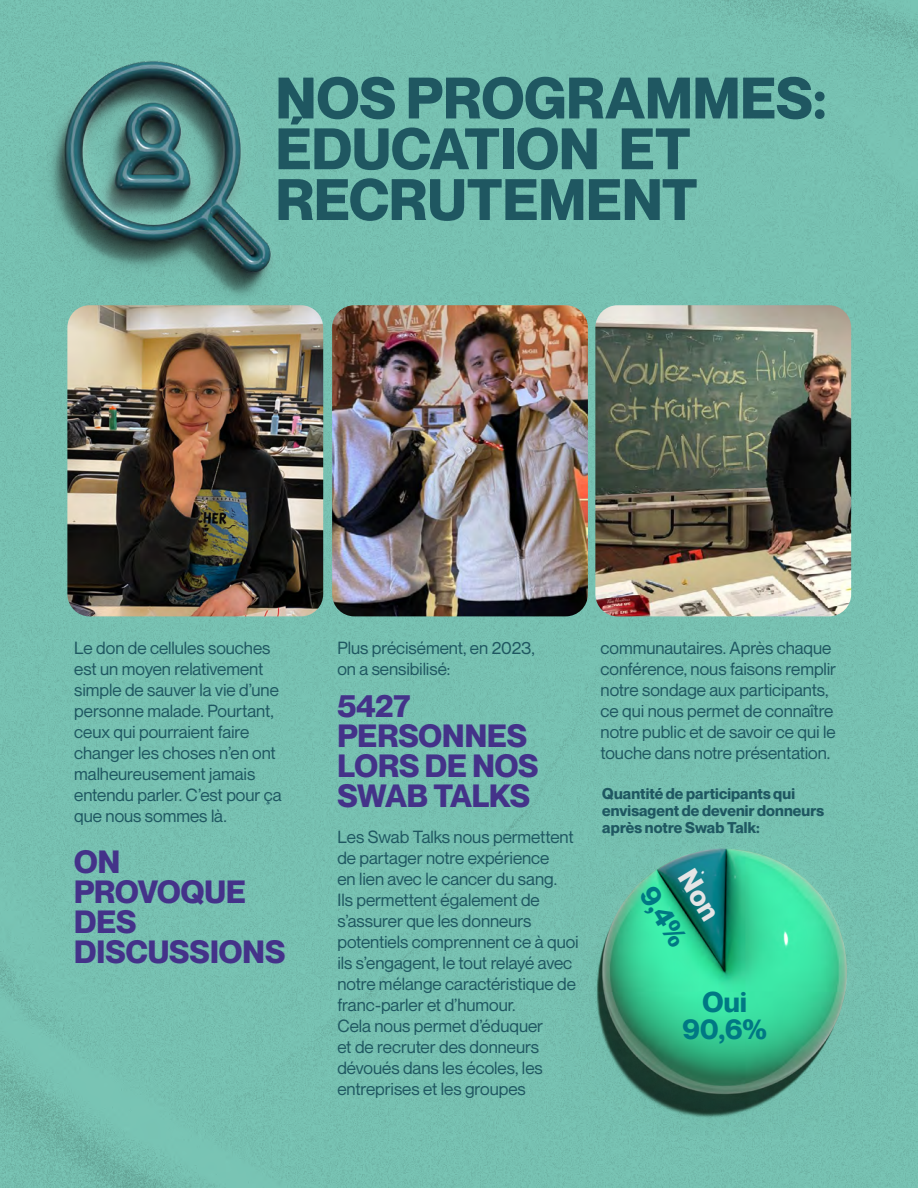
<style>
.page{position:relative;width:918px;height:1188px;background:#76c0b1}
.page>*{position:absolute;margin:0;border:0;box-sizing:border-box;transform-origin:0 0}
.t1{font:700 57.15px/50.7px "Neue Montreal";color:#1f5761}
.t2{font:700 31.5px/30px "Neue Montreal";color:#443289}
.t3{font:700 28.05px/27px "Neue Montreal";color:#007884;text-align:center}
.t4{font:17.25px/21px "Neue Montreal";color:#1f5761}
.t5{font:700 15.3px/17.1px "Neue Montreal";letter-spacing:.005em;color:#1f5761}
</style>
<div class="page">
<img style="left:332px;top:305px;width:256px;height:311px">
<img style="left:595px;top:305px;width:256px;height:311px">
<img style="left:67px;top:305px;width:256px;height:311px">
<img style="left:29px;top:47px;width:259px;height:255px">
<img style="left:561px;top:807px;width:327px;height:327px">
<svg style="left:678px;top:868px;width:39px;height:54px;background:#107c7d"></svg>
<h1 class="t1" style="left:276px;top:73px;width:552px">NOS PROGRAMMES:<br>ÉDUCATION ET<br>RECRUTEMENT</h1>
<p class="t4" style="left:74px;top:638px;width:209px">Le don de cellules souches est un moyen relativement simple de sauver la vie d’une personne malade. Pourtant, ceux qui pourraient faire changer les choses n’en ont malheureusement jamais entendu parler. C’est pour ça que nous sommes là.</p>
<h2 class="t2" style="left:74px;top:847px;width:213px">ON<br>PROVOQUE<br>DES<br>DISCUSSIONS</h2>
<p class="t4" style="left:337px;top:638px;width:199px">Plus précisément, en 2023, on a sensibilisé:</p>
<h2 class="t2" style="left:337px;top:691px;width:203px">5427<br>PERSONNES<br>LORS DE NOS<br>SWAB TALKS</h2>
<p class="t4" style="left:337px;top:827px;width:243px">Les Swab Talks nous permettent de partager notre expérience<br>en lien avec le cancer du sang.<br>Ils permettent également de s’assurer que les donneurs potentiels comprennent ce à quoi ils s’engagent, le tout relayé avec notre mélange caractéristique de franc-parler et d’humour.<br>Cela nous permet d’éduquer<br>et de recruter des donneurs dévoués dans les écoles, les entreprises et les groupes</p>
<p class="t4" style="left:601px;top:638px;width:237px">communautaires. Après chaque conférence, nous faisons remplir notre sondage aux participants, ce qui nous permet de connaître notre public et de savoir ce qui le touche dans notre présentation.</p>
<p class="t5" style="left:602px;top:785px;width:223px">Quantité de participants qui envisagent de devenir donneurs après notre Swab Talk:</p>
<h3 class="t3" style="left:659px;top:881px;width:67px;rotate:59deg">9,4%</h3>
<h3 class="t3" style="left:683px;top:989px;width:86px">Oui<br>90,6%</h3>
</div>
